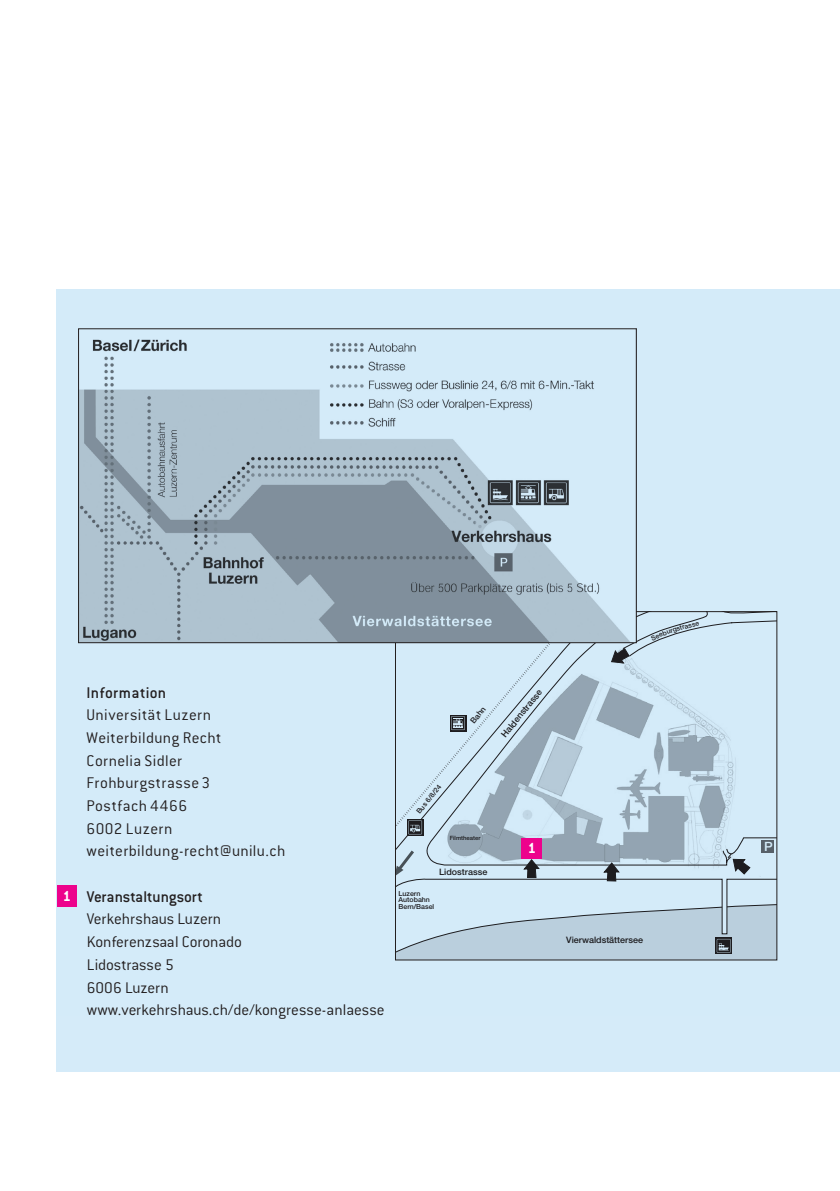
<style>
.page{position:relative;width:840px;height:1191px;background:#fff}
.page>*{position:absolute;margin:0;border:0;box-sizing:border-box;transform-origin:0 0}
._10-Adresse{font:300 17px "Conduit ITC Std";letter-spacing:.02em;color:#231f20}
._10-Adresse-2{font:300 17px "Conduit ITC Std";letter-spacing:-.005em;color:#231f20}
._10-Adresse-3{font:300 17px "Conduit ITC Std";color:#231f20}
._10-Adresse-4{font:500 17px "Conduit ITC Std";letter-spacing:.01em;color:#231f20}
._10-Adresse-5{font:300 17px "Conduit ITC Std";letter-spacing:-.01em;color:#231f20}
.t1{font:700 16.2px "Conduit ITC Std";color:#fff}
.t2{font:700 16px "Conduit ITC Std";color:#fff}
.t3{font:500 12.8px "Helvetica Neue LT";color:#fff}
.t4{font:500 9px "Helvetica Neue LT";color:#231f20}
.t5{font:500 8.8px "Helvetica Neue LT";color:#231f20}
.t6{font:500 8px "Helvetica Neue LT";color:#231f20}
.t7{font:500 7px "Helvetica Neue LT";color:#231f20}
.t8{font:500 6.8px/6.8px "Helvetica Neue LT";color:#231f20}
.t9{font:500 5.8px "Helvetica Neue LT";color:#231f20}
</style>
<div class="page">
<div style="left:57px;top:289px;width:782px;height:782px;background:#d5ebf9"></div>
<svg style="left:397px;top:613px;width:355px;height:205px"></svg>
<svg style="left:449px;top:715px;width:17px;height:16px"></svg>
<svg style="left:451px;top:716px;width:13px;height:14px"></svg>
<svg style="left:397px;top:818px;width:377px;height:140px"></svg>
<div style="left:605px;top:833px;width:13px;height:13px;background:#d4ebf9;border-radius:50%"></div>
<div style="left:521px;top:838px;width:20px;height:20px;background:#ed028c"></div>
<svg style="left:80px;top:339px;width:554px;height:302px"></svg>
<div style="left:57px;top:886px;width:20px;height:21px;background:#ed028c"></div>
<svg style="left:610px;top:620px;width:166px;height:44px"></svg>
<p class="_10-Adresse-4" style="left:86px;top:682px;width:81px">Information</p>
<p class="_10-Adresse" style="left:86px;top:704px;width:126px">Universität Luzern</p>
<p class="_10-Adresse" style="left:86px;top:727px;width:136px">Weiterbildung Recht</p>
<p class="_10-Adresse" style="left:86px;top:750px;width:97px">Cornelia Sidler</p>
<p class="_10-Adresse" style="left:86px;top:772px;width:125px">Frohburgstrasse 3</p>
<p class="_10-Adresse" style="left:86px;top:795px;width:102px">Postfach 4466</p>
<p class="_10-Adresse" style="left:86px;top:818px;width:87px">6002 Luzern</p>
<p class="_10-Adresse" style="left:86px;top:840px;width:200px">weiterbildung-recht@unilu.ch</p>
<p class="t2" style="left:63px;top:886px;width:10px">1</p>
<p class="_10-Adresse-4" style="left:87px;top:886px;width:118px">Veranstaltungsort</p>
<p class="_10-Adresse-5" style="left:87px;top:909px;width:136px">Verkehrshaus Luzern</p>
<p class="_10-Adresse-2" style="left:87px;top:931px;width:156px">Konferenzsaal Coronado</p>
<p class="_10-Adresse-2" style="left:87px;top:954px;width:88px">Lidostrasse 5</p>
<p class="_10-Adresse-2" style="left:87px;top:977px;width:83px">6006 Luzern</p>
<p class="_10-Adresse-3" style="left:87px;top:999px;width:299px">www.verkehrshaus.ch/de/kongresse-anlaesse</p>
<p class="t6" style="left:468px;top:719px;width:21px;rotate:-51deg">Bahn</p>
<p class="t4" style="left:498px;top:732px;width:60px;rotate:-51deg">Haldenstrasse</p>
<p class="t7" style="left:414px;top:810px;width:36px;rotate:-51deg">Bus 6/8/24</p>
<p class="t9" style="left:449px;top:835px;width:32px">Filmtheater</p>
<p class="t5" style="left:439px;top:866px;width:50px">Lidostrasse</p>
<p class="t8" style="left:398px;top:889px;width:37px">Luzern<br>Autobahn<br>Bern/Basel</p>
<p class="t1" style="left:527px;top:838px;width:10px">1</p>
<p class="t5" style="left:566px;top:934px;width:78px">Vierwaldstättersee</p>
<p class="t3" style="left:763px;top:839px;width:10px">P</p>
</div>
